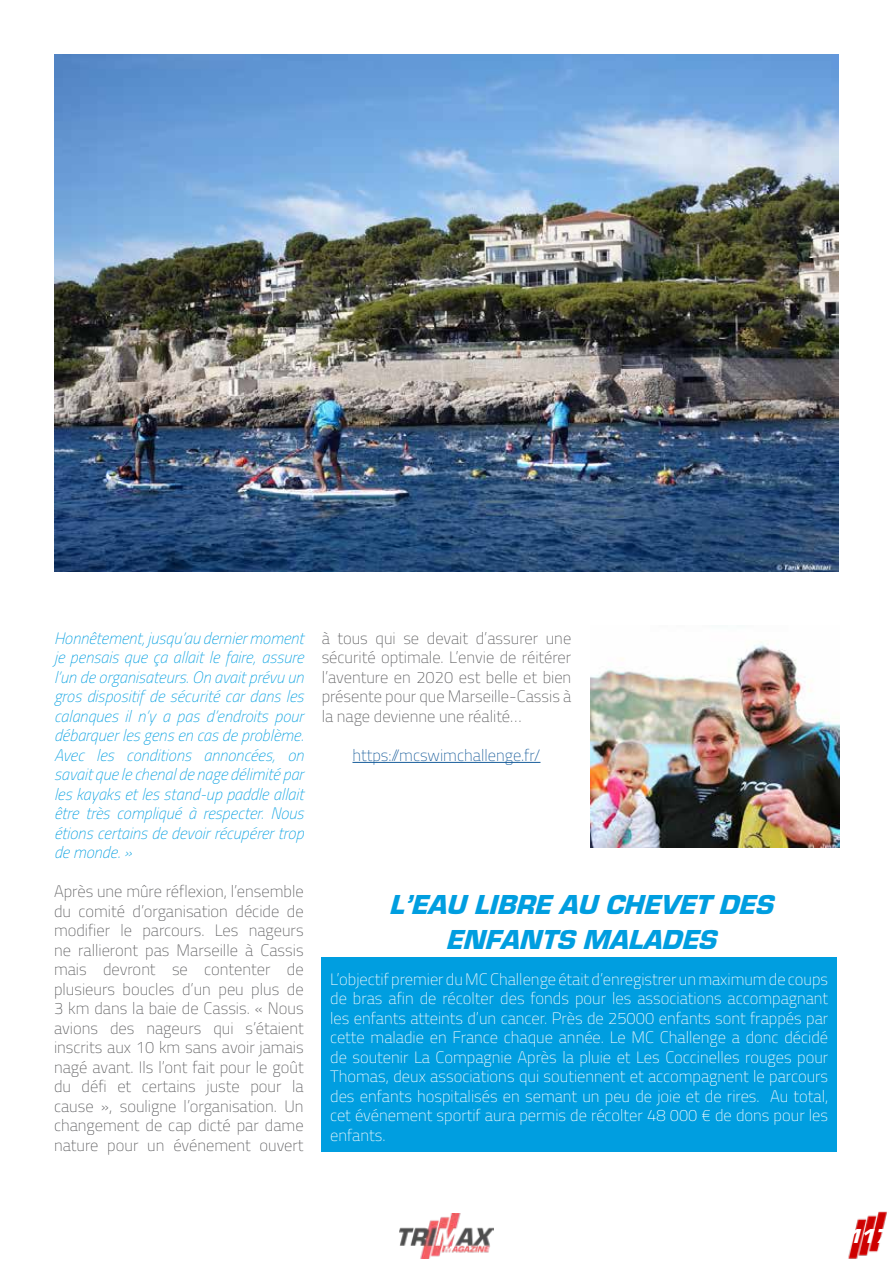
<style>
.page{position:relative;width:893px;height:1263px;background:#fff}
.page>*{position:absolute;margin:0;border:0;box-sizing:border-box;transform-origin:0 0}
.t1{font:italic 900 28.5px/34.2px "Eurostile";color:#009ee0;text-align:center}
.t2{font:italic 900 21px "Eurostile";color:#fff}
.t3{font:100 16.5px/19.5px "Titillium Web";color:#58585a;text-align:justify}
.t4{font:100 16.5px/19.5px "Titillium Web";color:#fff;text-align:justify}
.t5{font:italic 100 16.5px/19.5px "Titillium Web";color:#009ee0;text-align:justify}
.t6{font:100 16.5px "Titillium Web";color:#165b9a}
</style>
<div class="page">
<img style="left:848px;top:1211px;width:39px;height:48px">
<img style="left:399px;top:1214px;width:95px;height:45px">
<img style="left:54px;top:54px;width:785px;height:518px">
<div style="left:322px;top:957px;width:515px;height:195px;background:#009ee0"></div>
<hr style="left:352px;top:762px;width:188px;height:1px;background:#165b9a">
<img style="left:590px;top:644px;width:250px;height:204px">
<p class="t5" style="left:54px;top:628px;width:251px">Honnêtement, jusqu’au dernier moment je pensais que ça allait le faire, assure l’un de organisateurs. On avait prévu un gros dispositif de sécurité car dans les calanques il n’y a pas d’endroits pour débarquer les gens en cas de problème.<br>Avec les conditions annoncées, on savait que le chenal de nage délimité par les kayaks et les stand-up paddle allait être très compliqué à respecter. Nous étions certains de devoir récupérer trop de monde. »</p>
<p class="t3" style="left:54px;top:881px;width:251px">Après une mûre réflexion, l’ensemble du comité d’organisation décide de modifier le parcours. Les nageurs ne rallieront pas Marseille à Cassis mais devront se contenter de plusieurs boucles d’un peu plus de 3 km dans la baie de Cassis. « Nous avions des nageurs qui s’étaient inscrits aux 10 km sans avoir jamais nagé avant. Ils l’ont fait pour le goût du défi et certains juste pour la cause », souligne l’organisation. Un changement de cap dicté par dame nature pour un événement ouvert</p>
<p class="t3" style="left:322px;top:627px;width:251px">à tous qui se devait d’assurer une sécurité optimale. L’envie de réitérer l’aventure en 2020 est belle et bien présente pour que Marseille-Cassis à la nage devienne une réalité…</p>
<p class="t6" style="left:352px;top:743px;width:189px">https://mcswimchallenge.fr/</p>
<h1 class="t1" style="left:389px;top:888px;width:385px">L’EAU LIBRE AU CHEVET DES<br>ENFANTS MALADES</h1>
<p class="t4" style="left:330px;top:968px;width:500px">L’objectif premier du MC Challenge était d’enregistrer un maximum de coups de bras afin de récolter des fonds pour les associations accompagnant les enfants atteints d’un cancer. Près de 25000 enfants sont frappés par cette maladie en France chaque année. Le MC Challenge a donc décidé de soutenir La Compagnie Après la pluie et Les Coccinelles rouges pour Thomas, deux associations qui soutiennent et accompagnent le parcours des enfants hospitalisés en semant un peu de joie et de rires. Au total, cet événement sportif aura permis de récolter 48 000 € de dons pour les enfants.</p>
<p class="t2" style="left:847px;top:1225px;width:42px">117</p>
</div>
